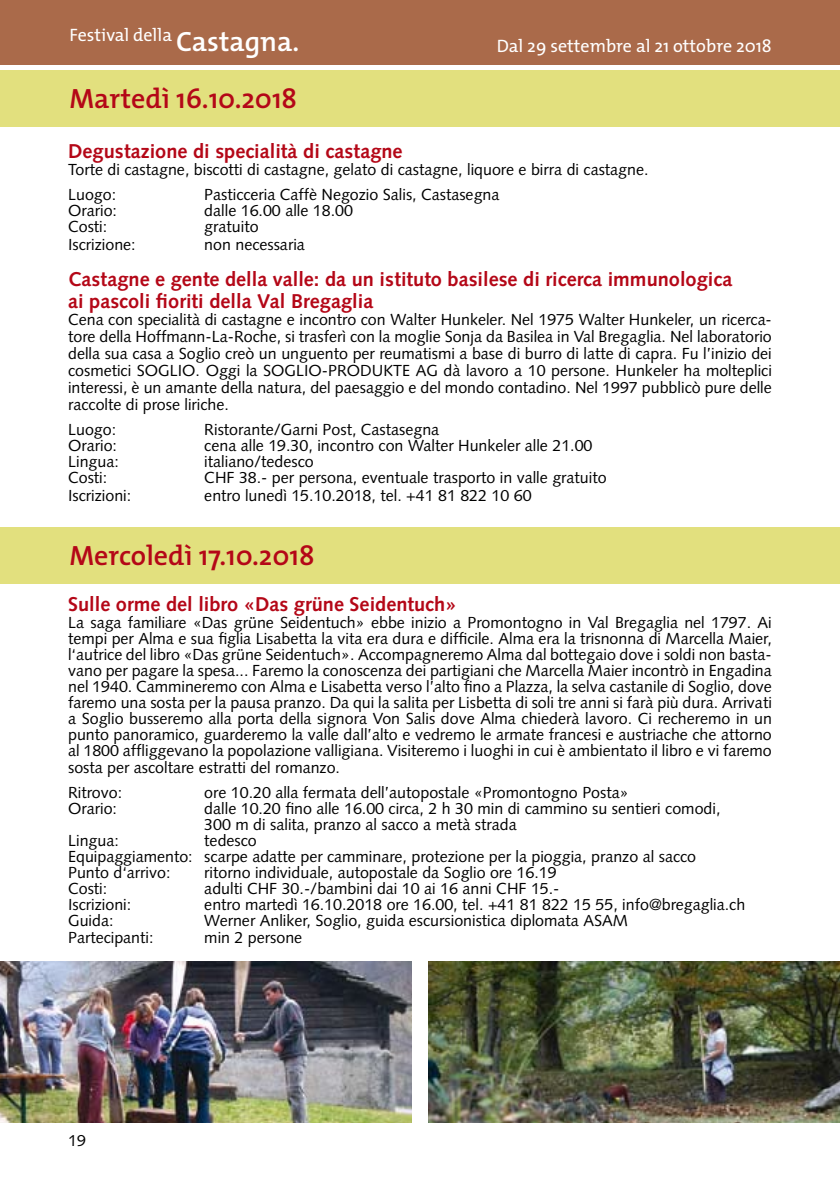
<style>
.page{position:relative;width:840px;height:1191px;background:#fff}
.page>*{position:absolute;margin:0;border:0;box-sizing:border-box;transform-origin:0 0}
.t1{font:600 28px "The Mix";color:#b40717}
.t2{font:700 20px/22px "Syntax";color:#b40717}
.t3{font:18px "The Mix";color:#fff}
.t4{font:16px/16.2px "Syntax";color:#000}
.s1{font-weight:600;font-size:28px}
</style>
<div class="page">
<div style="left:0;top:0;width:839px;height:65px;background:#aa6a4a"></div>
<div style="left:0;top:70px;width:839px;height:57px;background:#e2e07e"></div>
<img style="left:428px;top:961px;width:411px;height:162px">
<img style="left:0;top:961px;width:411px;height:162px">
<div style="left:0;top:527px;width:839px;height:57px;background:#e2e07e"></div>
<p class="t3" style="left:69px;top:20px;width:231px">Festival della <span class="s1">Castagna.</span></p>
<p class="t3" style="left:496px;top:30px;width:276px">Dal 29 settembre al 21 ottobre 2018</p>
<h1 class="t1" style="left:69px;top:75px;width:229px">Martedì 16.10.2018</h1>
<p class="t2" style="left:68px;top:141px;width:336px">Degustazione di specialità di castagne</p>
<p class="t4" style="left:68px;top:157px;width:581px;line-height:25px">Torte di castagne, biscotti di castagne, gelato di castagne, liquore e birra di castagne.<br>Luogo:</p>
<p class="t4" style="left:204px;top:187px;width:296px">Pasticceria Caffè Negozio Salis, Castasegna</p>
<p class="t4" style="left:68px;top:203px;width:50px">Orario:</p>
<p class="t4" style="left:204px;top:203px;width:150px">dalle 16.00 alle 18.00</p>
<p class="t4" style="left:68px;top:219px;width:41px">Costi:</p>
<p class="t4" style="left:204px;top:219px;width:56px">gratuito</p>
<p class="t4" style="left:68px;top:237px;width:69px">Iscrizione:</p>
<p class="t4" style="left:204px;top:237px;width:102px">non necessaria</p>
<p class="t2" style="left:68px;top:269px;width:665px">Castagne e gente della valle: da un istituto basilese di ricerca immunologica ai pascoli fioriti della Val Bregaglia</p>
<p class="t4" style="left:68px;top:311px;width:704px;line-height:17px;text-align:justify">Cena con specialità di castagne e incontro con Walter Hunkeler. Nel 1975 Walter Hunkeler, un ricerca&shy;tore della Hoffmann-La-Roche, si trasferì con la moglie Sonja da Basilea in Val Bregaglia. Nel laboratorio della sua casa a Soglio creò un unguento per reumatismi a base di burro di latte di capra. Fu l’inizio dei cosmetici SOGLIO. Oggi la SOGLIO-PRODUKTE AG dà lavoro a 10 persone. Hunkeler ha molteplici interessi, è un amante della natura, del paesaggio e del mondo contadino. Nel 1997 pubblicò pure delle raccolte di prose liriche.</p>
<p class="t4" style="left:68px;top:422px;width:50px">Luogo:</p>
<p class="t4" style="left:204px;top:422px;width:236px">Ristorante/Garni Post, Castasegna</p>
<p class="t4" style="left:68px;top:438px;width:50px">Orario:</p>
<p class="t4" style="left:204px;top:438px;width:389px">cena alle 19.30, incontro con Walter Hunkeler alle 21.00</p>
<p class="t4" style="left:68px;top:454px;width:52px">Lingua:</p>
<p class="t4" style="left:204px;top:454px;width:111px">italiano/tedesco</p>
<p class="t4" style="left:68px;top:470px;width:41px">Costi:</p>
<p class="t4" style="left:204px;top:470px;width:403px">CHF 38.- per persona, eventuale trasporto in valle gratuito</p>
<p class="t4" style="left:68px;top:488px;width:65px">Iscrizioni:</p>
<p class="t4" style="left:204px;top:488px;width:328px">entro lunedì 15.10.2018, tel. +41 81 822 10 60</p>
<h1 class="t1" style="left:69px;top:532px;width:246px">Mercoledì 17.10.2018</h1>
<p class="t2" style="left:68px;top:593px;width:389px">Sulle orme del libro «Das grüne Seidentuch»</p>
<p class="t4" style="left:68px;top:614px;width:705px;text-align:justify">La saga familiare «Das grüne Seidentuch» ebbe inizio a Promontogno in Val Bregaglia nel 1797. Ai tempi per Alma e sua figlia Lisabetta la vita era dura e difficile. Alma era la trisnonna di Marcella Maier, l‘autrice del libro «Das grüne Seidentuch». Accompagneremo Alma dal bottegaio dove i soldi non basta&shy;vano per pagare la spesa... Faremo la conoscenza dei partigiani che Marcella Maier incontrò in Engadina nel 1940. Cammineremo con Alma e Lisabetta verso l’alto fino a Plazza, la selva castanile di Soglio, dove faremo una sosta per la pausa pranzo. Da qui la salita per Lisbetta di soli tre anni si farà più dura. Arrivati a Soglio busseremo alla porta della signora Von Salis dove Alma chiederà lavoro. Ci recheremo in un punto panoramico, guarderemo la valle dall’alto e vedremo le armate francesi e austriache che attorno al 1800 affliggevano la popolazione valligiana. Visiteremo i luoghi in cui è ambientato il libro e vi faremo sosta per ascoltare estratti del romanzo.</p>
<p class="t4" style="left:68px;top:784px;width:56px">Ritrovo:</p>
<p class="t4" style="left:204px;top:784px;width:425px">ore 10.20 alla fermata dell’autopostale «Promontogno Posta»</p>
<p class="t4" style="left:68px;top:800px;width:50px">Orario:</p>
<p class="t4" style="left:204px;top:800px;width:517px">dalle 10.20 fino alle 16.00 circa, 2 h 30 min di cammino su sentieri comodi,<br>300 m di salita, pranzo al sacco a metà strada</p>
<p class="t4" style="left:68px;top:832px;width:52px">Lingua:</p>
<p class="t4" style="left:68px;top:832px;width:629px;text-indent:136px">tedesco<br>Equipaggiamento: scarpe adatte per camminare, protezione per la pioggia, pranzo al sacco<br>Punto d‘arrivo:</p>
<p class="t4" style="left:204px;top:864px;width:353px">ritorno individuale, autopostale da Soglio ore 16.19</p>
<p class="t4" style="left:68px;top:880px;width:41px">Costi:</p>
<p class="t4" style="left:204px;top:880px;width:356px">adulti CHF 30.-/bambini dai 10 ai 16 anni CHF 15.-</p>
<p class="t4" style="left:68px;top:896px;width:65px">Iscrizioni:</p>
<p class="t4" style="left:204px;top:896px;width:542px">entro martedì 16.10.2018 ore 16.00, tel. +41 81 822 15 55, info@bregaglia.ch</p>
<p class="t4" style="left:68px;top:912px;width:47px">Guida:</p>
<p class="t4" style="left:204px;top:912px;width:425px">Werner Anliker, Soglio, guida escursionistica diplomata ASAM</p>
<p class="t4" style="left:68px;top:929px;width:87px">Partecipanti:</p>
<p class="t4" style="left:204px;top:929px;width:99px">min 2 persone</p>
<p class="t4" style="left:68px;top:1132px;width:19px">19</p>
</div>
